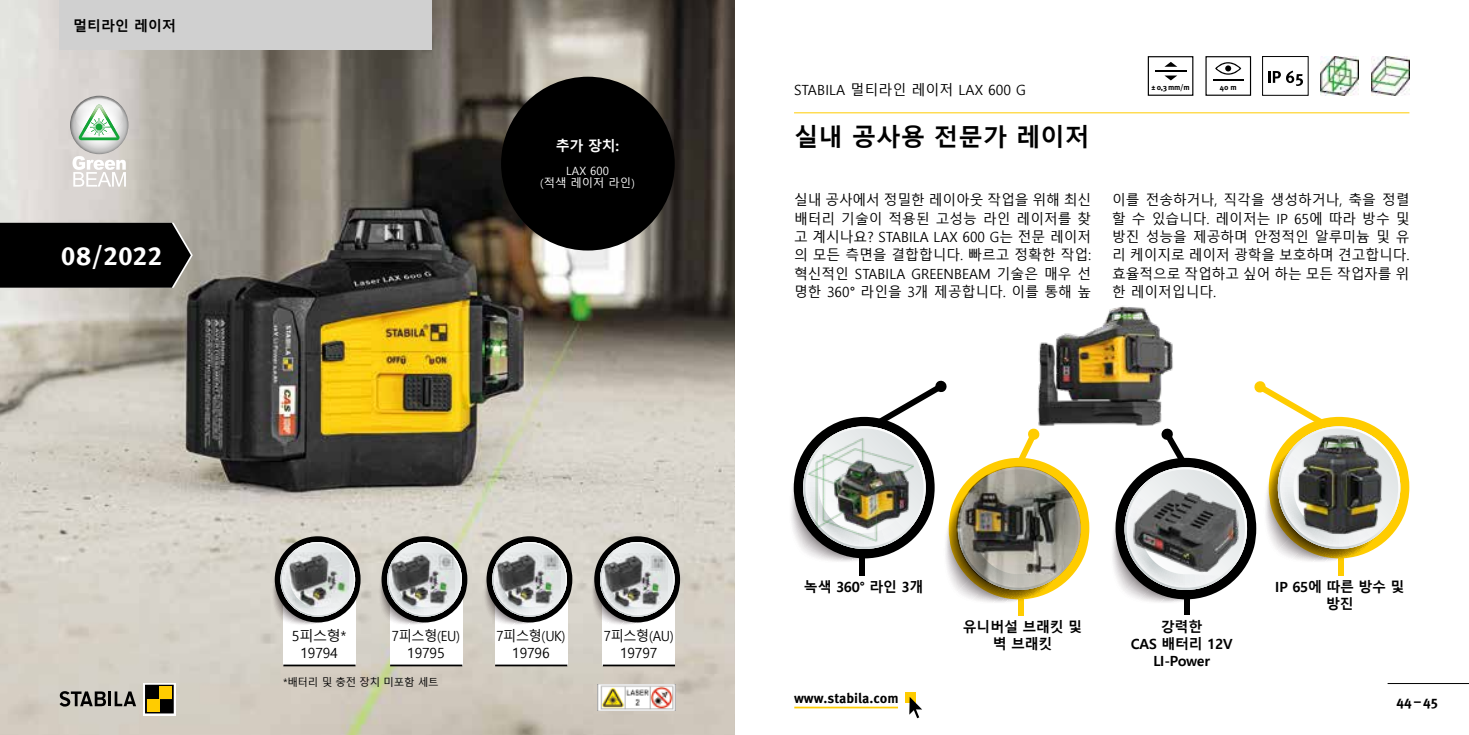
<style>
.page{position:relative;width:1469px;height:735px;background:#fff}
.page>*{position:absolute;margin:0;border:0;box-sizing:border-box;transform-origin:0 0}
.t1{font:700 26.25px "Meta Pro";color:#fff}
.t2{font:700 24.5px "Malgun Gothic";color:#000}
.t3{font:14px/18.4px "Malgun Gothic";color:#000;text-align:justify}
.t4{font:700 14px/16.8px "Malgun Gothic";letter-spacing:-.02em;color:#000;text-align:center}
.t5{font:14px/16.8px "Malgun Gothic";letter-spacing:-.02em;color:#000;text-align:center;scale:.93 1}
.t6{font:700 14px "Meta Pro";letter-spacing:-.005em;color:#000}
.t7{font:14px/16.8px "Malgun Gothic";letter-spacing:-.02em;color:#000;text-align:center}
.t8{font:700 14px "Malgun Gothic";color:#fff}
.t9{font:11.38px/12.2px "Malgun Gothic";color:#fff;text-align:center}
.t10{font:10.5px "Malgun Gothic";letter-spacing:-.02em;color:#000}
.t11{font:700 7.88px "Meta Pro";color:#000}
</style>
<div class="page">
<hr style="left:1387px;top:682px;width:81px;height:1px;background:#000">
<div style="left:905px;top:691px;width:10px;height:11px;background:#fc0"></div>
<svg style="left:909px;top:696px;width:13px;height:21px"></svg>
<hr style="left:794px;top:706px;width:104px;height:2px;background:#fc0">
<img style="left:0;top:0;width:734px;height:734px">
<div style="left:603px;top:597px;width:72px;height:68px;background:#fff"></div>
<div style="left:390px;top:597px;width:72px;height:68px;background:#fff"></div>
<div style="left:283px;top:597px;width:72px;height:68px;background:#fff"></div>
<img style="left:597px;top:683px;width:78px;height:27px">
<div style="left:495px;top:597px;width:72px;height:68px;background:#fff"></div>
<hr style="left:794px;top:112px;width:615px;height:1px;background:#fc0">
<div style="left:1017px;top:482px;width:6px;height:132px;background:#fc0"></div>
<div style="left:1183px;top:505px;width:6px;height:109px;background:#000"></div>
<svg style="left:791px;top:380px;width:298px;height:226px"></svg>
<svg style="left:1112px;top:381px;width:297px;height:225px"></svg>
<svg style="left:590px;top:536px;width:90px;height:90px;background:#a1a09d"></svg>
<img style="left:1021px;top:306px;width:163px;height:129px">
<svg style="left:377px;top:536px;width:90px;height:90px;background:#a2a19d"></svg>
<img style="left:600px;top:553px;width:68px;height:55px">
<svg style="left:270px;top:536px;width:90px;height:90px;background:#a19f9c"></svg>
<img style="left:387px;top:552px;width:68px;height:56px">
<hr style="left:603px;top:664px;width:72px;height:2px;background:#000">
<img style="left:281px;top:552px;width:68px;height:56px">
<svg style="left:482px;top:536px;width:90px;height:90px;background:#a1a09d"></svg>
<hr style="left:390px;top:664px;width:72px;height:2px;background:#000">
<hr style="left:283px;top:664px;width:72px;height:2px;background:#000">
<img style="left:956px;top:466px;width:124px;height:124px;border-radius:62px">
<img style="left:493px;top:552px;width:68px;height:56px">
<img style="left:802px;top:433px;width:125px;height:116px">
<img style="left:1277px;top:425px;width:123px;height:122px">
<img style="left:1124px;top:465px;width:124px;height:124px;border-radius:62px">
<hr style="left:495px;top:664px;width:72px;height:2px;background:#000">
<img style="left:1371px;top:56px;width:38px;height:40px">
<img style="left:1320px;top:56px;width:38px;height:40px">
<div style="left:1262px;top:56px;width:46px;height:40px;border:1px solid #000"></div>
<svg style="left:1268px;top:71px;width:34px;height:15px"></svg>
<svg style="left:1147px;top:56px;width:46px;height:40px"></svg>
<hr style="left:1154px;top:70px;width:32px;height:2px;background:#000">
<svg style="left:1205px;top:56px;width:46px;height:40px"></svg>
<svg style="left:70px;top:96px;width:58px;height:90px"></svg>
<div style="left:501px;top:77px;width:173px;height:173px;background:#000;border-radius:50%"></div>
<div style="left:0;top:223px;width:193px;height:64px;background:#000"></div>
<div style="left:60px;top:0;width:372px;height:50px;background:#d0d0d0"></div>
<hr style="left:108px;top:691px;width:3px;height:14px;background:#000">
<svg style="left:115px;top:691px;width:21px;height:14px"></svg>
<svg style="left:60px;top:690px;width:46px;height:16px"></svg>
<svg style="left:143px;top:682px;width:33px;height:33px"></svg>
<svg style="left:145px;top:684px;width:29px;height:29px"></svg>
<div style="left:159px;top:686px;width:13px;height:12px;background:#fc0"></div>
<div style="left:147px;top:698px;width:12px;height:13px;background:#fc0"></div>
<p class="t4" style="left:73px;top:17px;width:104px">멀티라인 레이저</p>
<h1 class="t1" style="left:61px;top:235px;width:103px">08/2022</h1>
<p class="t8" style="left:556px;top:137px;width:65px">추가 장치:</p>
<p class="t9" style="left:540px;top:165px;width:96px">LAX 600<br>(적색 레이저 라인)</p>
<p class="t7" style="left:292px;top:628px;width:56px">5피스형*<br>19794</p>
<p class="t5" style="left:496px;top:628px;width:76px">7피스형(UK)<br>19796</p>
<p class="t5" style="left:392px;top:628px;width:75px">7피스형(EU)<br>19795</p>
<p class="t10" style="left:283px;top:675px;width:157px">*배터리 및 충전 장치 미포함 세트</p>
<p class="t5" style="left:604px;top:628px;width:77px">7피스형(AU)<br>19797</p>
<p class="t3" style="left:794px;top:81px;width:233px">STABILA 멀티라인 레이저 LAX 600 G</p>
<h2 class="t2" style="left:794px;top:122px;width:297px">실내 공사용 전문가 레이저</h2>
<p class="t11" style="left:1151px;top:81px;width:40px">± 0,3 mm/m</p>
<p class="t11" style="left:1219px;top:81px;width:18px">40 m</p>
<p class="t3" style="left:794px;top:191px;width:299px">실내 공사에서 정밀한 레이아웃 작업을 위해 최신 배터리 기술이 적용된 고성능 라인 레이저를 찾 고 계시나요? STABILA LAX 600 G는 전문 레이저 의 모든 측면을 결합합니다. 빠르고 정확한 작업: 혁신적인 STABILA GREENBEAM 기술은 매우 선 명한 360° 라인을 3개 제공합니다. 이를 통해 높</p>
<p class="t3" style="left:1112px;top:191px;width:299px">이를 전송하거나, 직각을 생성하거나, 축을 정렬 할 수 있습니다. 레이저는 IP 65에 따라 방수 및 방진 성능을 제공하며 안정적인 알루미늄 및 유 리 케이지로 레이저 광학을 보호하며 견고합니다. 효율적으로 작업하고 싶어 하는 모든 작업자를 위 한 레이저입니다.</p>
<p class="t4" style="left:804px;top:578px;width:121px">녹색 360° 라인 3개</p>
<p class="t6" style="left:794px;top:686px;width:106px">www.stabila.com</p>
<p class="t4" style="left:962px;top:618px;width:121px">유니버설 브래킷 및 벽 브래킷</p>
<p class="t4" style="left:1130px;top:618px;width:103px">강력한<br>CAS 배터리 12V<br>LI-Power</p>
<p class="t4" style="left:1275px;top:578px;width:131px">IP 65에 따른 방수 및 방진</p>
<p class="t6" style="left:1396px;top:689px;width:43px">44–45</p>
</div>
